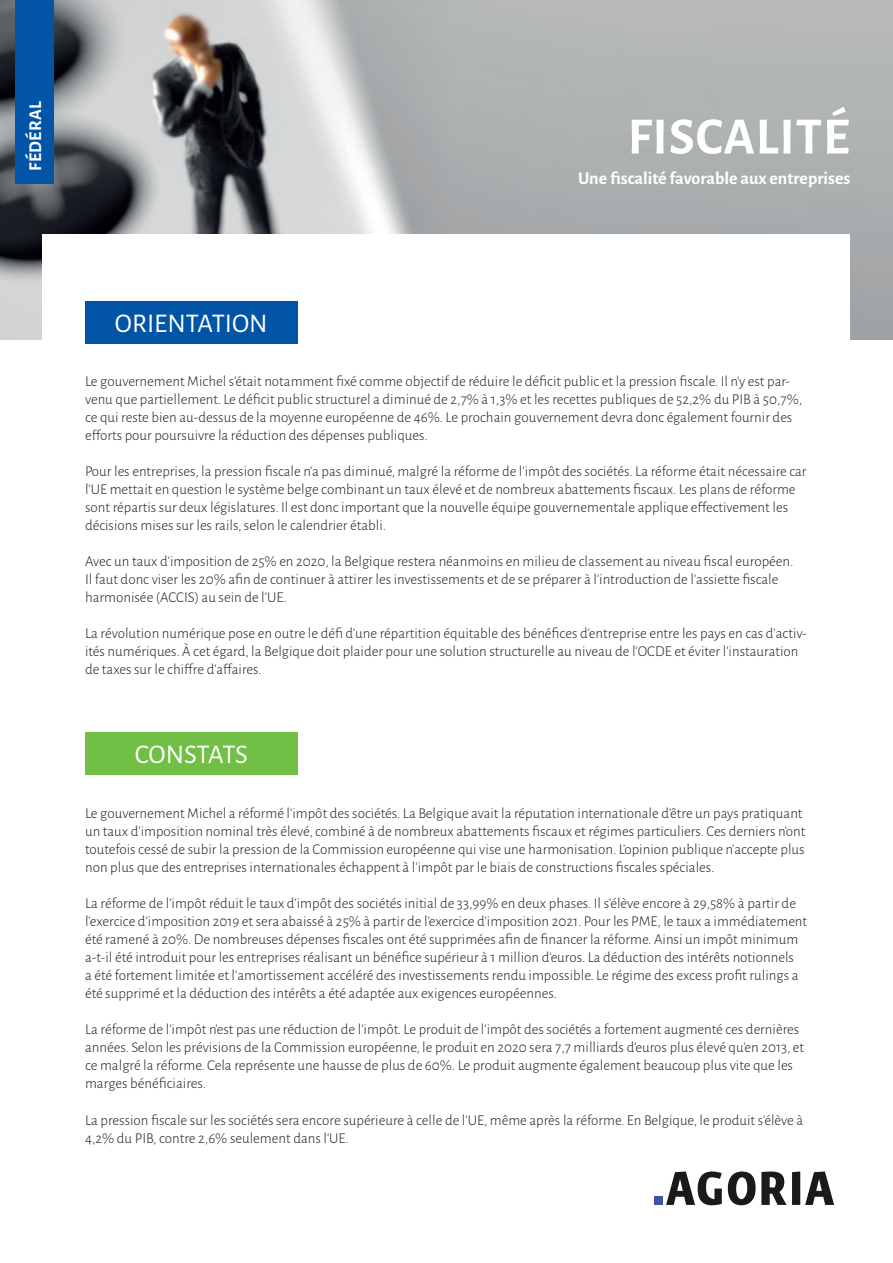
<style>
.page{position:relative;width:893px;height:1263px;background:#fff}
.page>*{position:absolute;margin:0;border:0;box-sizing:border-box;transform-origin:0 0}
.t1{font:700 52.5px "Alegreya Sans";letter-spacing:.015em;color:#fff}
.t2{font:27px "Alegreya Sans";color:#fff}
.t3{font:700 18px "Alegreya Sans";color:#fff}
.t4{font:300 15px/18px "Alegreya Sans";color:#231f20}
</style>
<div class="page">
<img style="left:1px;top:0;width:891px;height:339px">
<div style="left:43px;top:234px;width:807px;height:177px;background:#fff"></div>
<div style="left:654px;top:1197px;width:8px;height:8px;background:#3b54a4"></div>
<svg style="left:666px;top:1171px;width:56px;height:34px"></svg>
<svg style="left:728px;top:1171px;width:106px;height:34px"></svg>
<div style="left:15px;top:0;width:38px;height:101px;background:#0154a6"></div>
<div style="left:15px;top:73px;width:38px;height:111px;background:#0154a6"></div>
<div style="left:85px;top:301px;width:213px;height:43px;background:#0154a6"></div>
<div style="left:85px;top:733px;width:213px;height:42px;background:#71bf44"></div>
<p class="t3" style="left:22px;top:171px;width:71px;rotate:-90deg">FÉDÉRAL</p>
<h1 class="t1" style="left:628px;top:98px;width:224px">FISCALITÉ</h1>
<p class="t3" style="left:578px;top:165px;width:274px">Une fiscalité favorable aux entreprises</p>
<h2 class="t2" style="left:115px;top:305px;width:154px">ORIENTATION</h2>
<p class="t4" style="left:85px;top:372px;width:719px">Le gouvernement Michel s’était notamment fixé comme objectif de réduire le déficit public et la pression fiscale. Il n’y est par&shy;venu que partiellement. Le déficit public structurel a diminué de 2,7% à 1,3% et les recettes publiques de 52,2% du PIB à 50,7%, ce qui reste bien au-dessus de la moyenne européenne de 46%. Le prochain gouvernement devra donc également fournir des efforts pour poursuivre la réduction des dépenses publiques.</p>
<p class="t4" style="left:85px;top:462px;width:723px">Pour les entreprises, la pression fiscale n’a pas diminué, malgré la réforme de l’impôt des sociétés. La réforme était nécessaire car l’UE mettait en question le système belge combinant un taux élevé et de nombreux abattements fiscaux. Les plans de réforme sont répartis sur deux législatures. Il est donc important que la nouvelle équipe gouvernementale applique effectivement les décisions mises sur les rails, selon le calendrier établi.</p>
<p class="t4" style="left:85px;top:552px;width:710px">Avec un taux d’imposition de 25% en 2020, la Belgique restera néanmoins en milieu de classement au niveau fiscal européen.<br>Il faut donc viser les 20% afin de continuer à attirer les investissements et de se préparer à l’introduction de l’assiette fiscale harmonisée (ACCIS) au sein de l’UE.</p>
<p class="t4" style="left:85px;top:624px;width:723px">La révolution numérique pose en outre le défi d’une répartition équitable des bénéfices d’entreprise entre les pays en cas d’activ&shy;ités numériques. À cet égard, la Belgique doit plaider pour une solution structurelle au niveau de l’OCDE et éviter l’instauration de taxes sur le chiffre d’affaires.</p>
<h2 class="t2" style="left:135px;top:736px;width:115px">CONSTATS</h2>
<p class="t4" style="left:85px;top:804px;width:722px">Le gouvernement Michel a réformé l’impôt des sociétés. La Belgique avait la réputation internationale d’être un pays pratiquant un taux d’imposition nominal très élevé, combiné à de nombreux abattements fiscaux et régimes particuliers. Ces derniers n’ont toutefois cessé de subir la pression de la Commission européenne qui vise une harmonisation. L’opinion publique n’accepte plus non plus que des entreprises internationales échappent à l’impôt par le biais de constructions fiscales spéciales.</p>
<p class="t4" style="left:85px;top:894px;width:724px">La réforme de l’impôt réduit le taux d’impôt des sociétés initial de 33,99% en deux phases. Il s’élève encore à 29,58% à partir de l’exercice d’imposition 2019 et sera abaissé à 25% à partir de l’exercice d’imposition 2021. Pour les PME, le taux a immédiatement été ramené à 20%. De nombreuses dépenses fiscales ont été supprimées afin de financer la réforme. Ainsi un impôt minimum a-t-il été introduit pour les entreprises réalisant un bénéfice supérieur à 1 million d’euros. La déduction des intérêts notionnels<br>a été fortement limitée et l’amortissement accéléré des investissements rendu impossible. Le régime des excess profit rulings a été supprimé et la déduction des intérêts a été adaptée aux exigences européennes.</p>
<p class="t4" style="left:85px;top:1020px;width:721px">La réforme de l’impôt n’est pas une réduction de l’impôt. Le produit de l’impôt des sociétés a fortement augmenté ces dernières années. Selon les prévisions de la Commission européenne, le produit en 2020 sera 7,7 milliards d’euros plus élevé qu’en 2013, et ce malgré la réforme. Cela représente une hausse de plus de 60%. Le produit augmente également beaucoup plus vite que les marges bénéficiaires.</p>
<p class="t4" style="left:85px;top:1110px;width:720px">La pression fiscale sur les sociétés sera encore supérieure à celle de l’UE, même après la réforme. En Belgique, le produit s’élève à<br>4,2% du PIB, contre 2,6% seulement dans l’UE.</p>
</div>
